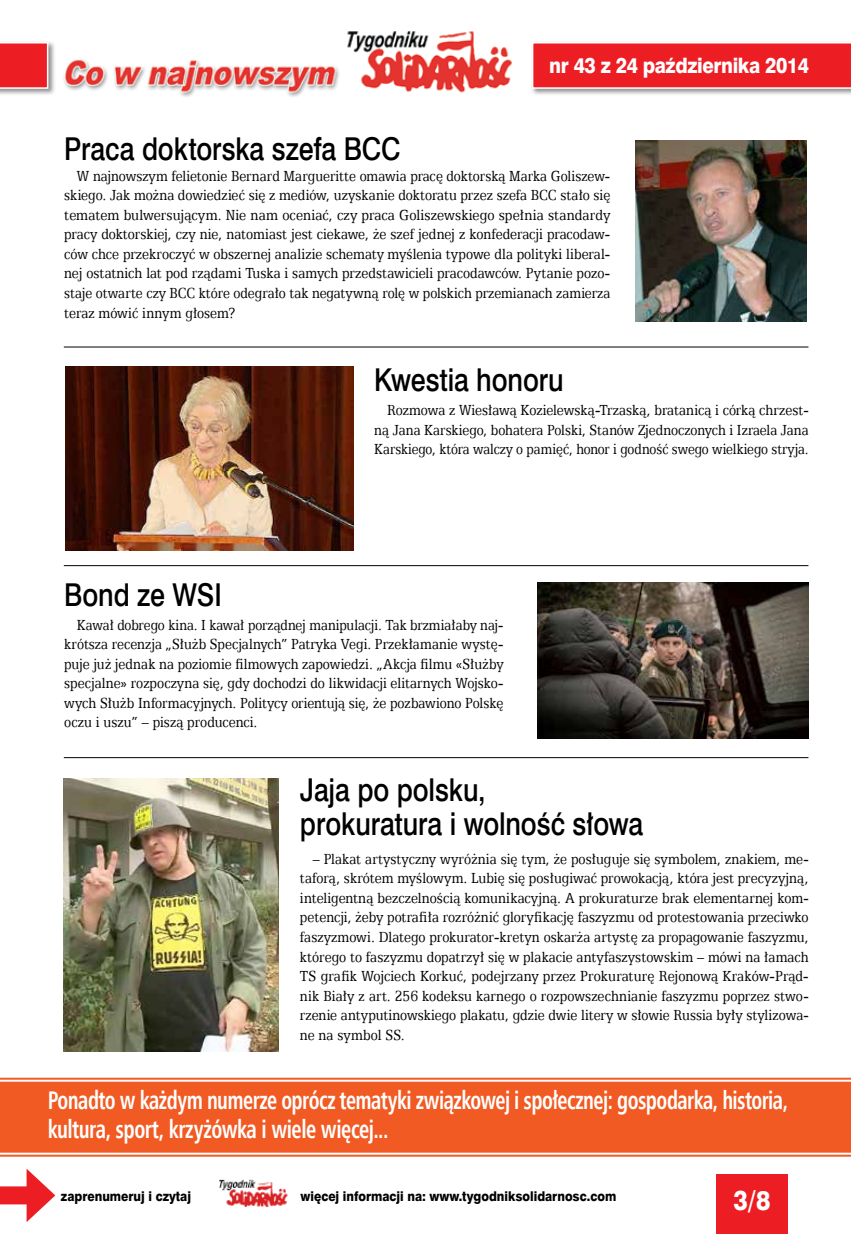
<style>
.page{position:relative;width:851px;height:1234px;background:#fff}
.page>*{position:absolute;margin:0;border:0;box-sizing:border-box;transform-origin:0 0}
.t1{font:31.5px/34.5px "Swis 721 Md EU";letter-spacing:-.005em;color:#000;scale:.85 1}
.t2{font:27px "Swis 721 Hv EU";color:#fff;scale:.9 1}
.t3{font:700 25.5px/28.5px "Humnst 777 Cn EU";letter-spacing:-.025em;color:#fff;scale:.82 1}
.t4{font:21.3px "Swis 721 Hv EU";letter-spacing:-.02em;color:#fff;scale:.9 1}
.t5{font:16.5px/19.5px "Egyptian 505 EU";color:#000;text-align:justify;scale:.85 1}
.t6{font:16.5px/19.5px "Egyptian 505 EU";color:#000;text-align:justify;scale:.84 1}
.t7{font:16.5px/19.5px "Egyptian 505 EU";color:#000;text-align:justify;scale:.83 1}
.t8{font:13.5px "Swis 721 Hv EU";color:#000;scale:.9 1}
</style>
<div class="page">
<div style="left:716px;top:1174px;width:72px;height:59px;background:#ed1d24"></div>
<img style="left:219px;top:1179px;width:69px;height:27px">
<div style="left:0;top:1186px;width:38px;height:18px;background:#ed1d24"></div>
<svg style="left:27px;top:1169px;width:28px;height:52px"></svg>
<svg style="left:0;top:1077px;width:850px;height:80px;background:#f5926d"></svg>
<div style="left:0;top:1079px;width:850px;height:75px;background:#f15a22"></div>
<img style="left:537px;top:583px;width:271px;height:155px">
<img style="left:635px;top:140px;width:171px;height:181px">
<img style="left:66px;top:366px;width:287px;height:184px">
<img style="left:64px;top:778px;width:215px;height:273px">
<hr style="left:64px;top:347px;width:744px;height:1px;background:#000">
<hr style="left:64px;top:565px;width:744px;height:1px;background:#000">
<hr style="left:64px;top:757px;width:744px;height:1px;background:#000">
<img style="left:63px;top:31px;width:449px;height:66px">
<div style="left:530px;top:40px;width:320px;height:56px;background:#000;opacity:.45"></div>
<svg style="left:531px;top:42px;width:319px;height:47px;background:#ed2d33"></svg>
<div style="left:0;top:40px;width:56px;height:56px;background:#000;opacity:.45"></div>
<svg style="left:0;top:42px;width:48px;height:47px;background:#ee3037"></svg>
<p class="t4" style="left:549px;top:52px;width:290px">nr 43 z 24 października 2014</p>
<h1 class="t1" style="left:64px;top:133px;width:397px">Praca doktorska szefa BCC</h1>
<p class="t6" style="left:64px;top:166px;width:651px;text-indent:13px">W najnowszym felietonie Bernard Margueritte omawia pracę doktorską Marka Goliszew&shy;skiego. Jak można dowiedzieć się z mediów, uzyskanie doktoratu przez szefa BCC stało się tematem bulwersującym. Nie nam oceniać, czy praca Goliszewskiego spełnia standardy pracy doktorskiej, czy nie, natomiast jest ciekawe, że szef jednej z konfederacji pracodaw&shy;ców chce przekroczyć w obszernej analizie schematy myślenia typowe dla polityki liberal&shy;nej ostatnich lat pod rządami Tuska i samych przedstawicieli pracodawców. Pytanie pozo&shy;staje otwarte czy BCC które odegrało tak negatywną rolę w polskich przemianach zamierza teraz mówić innym głosem?</p>
<h1 class="t1" style="left:374px;top:364px;width:224px">Kwestia honoru</h1>
<p class="t5" style="left:374px;top:400px;width:512px;text-indent:13px">Rozmowa z Wiesławą Kozielewską-Trzaską, bratanicą i córką chrzest&shy;ną Jana Karskiego, bohatera Polski, Stanów Zjednoczonych i Izraela Jana Karskiego, która walczy o pamięć, honor i godność swego wielkiego stryja.</p>
<h1 class="t1" style="left:64px;top:579px;width:187px">Bond ze WSI</h1>
<p class="t7" style="left:64px;top:614px;width:530px;text-indent:13px">Kawał dobrego kina. I kawał porządnej manipulacji. Tak brzmiałaby naj&shy;krótsza recenzja „Służb Specjalnych” Patryka Vegi. Przekłamanie wystę&shy;puje już jednak na poziomie filmowych zapowiedzi. „Akcja filmu «Służby specjalne» rozpoczyna się, gdy dochodzi do likwidacji elitarnych Wojsko&shy;wych Służb Informacyjnych. Politycy orientują się, że pozbawiono Polskę oczu i uszu” – piszą producenci.</p>
<h1 class="t1" style="left:300px;top:774px;width:405px">Jaja po polsku,<br>prokuratura i wolność słowa</h1>
<p class="t5" style="left:300px;top:848px;width:600px;text-indent:13px">– Plakat artystyczny wyróżnia się tym, że posługuje się symbolem, znakiem, me&shy;taforą, skrótem myślowym. Lubię się posługiwać prowokacją, która jest precyzyjną, inteligentną bezczelnością komunikacyjną. A prokuraturze brak elementarnej kom&shy;petencji, żeby potrafiła rozróżnić gloryfikację faszyzmu od protestowania przeciwko faszyzmowi. Dlatego prokurator-kretyn oskarża artystę za propagowanie faszyzmu, którego to faszyzmu dopatrzył się w plakacie antyfaszystowskim – mówi na łamach TS grafik Wojciech Korkuć, podejrzany przez Prokuraturę Rejonową Kraków-Prąd&shy;nik Biały z art. 256 kodeksu karnego o rozpowszechnianie faszyzmu poprzez stwo&shy;rzenie antyputinowskiego plakatu, gdzie dwie litery w słowie Russia były stylizowa&shy;ne na symbol SS.</p>
<h3 class="t3" style="left:48px;top:1085px;width:904px">Ponadto w każdym numerze oprócz tematyki związkowej i społecznej: gospodarka, historia, kultura, sport, krzyżówka i wiele więcej...</h3>
<p class="t8" style="left:61px;top:1187px;width:146px">zaprenumeruj i czytaj</p>
<p class="t8" style="left:300px;top:1187px;width:352px">więcej informacji na: www.tygodniksolidarnosc.com</p>
<h2 class="t2" style="left:733px;top:1183px;width:42px">3/8</h2>
</div>
